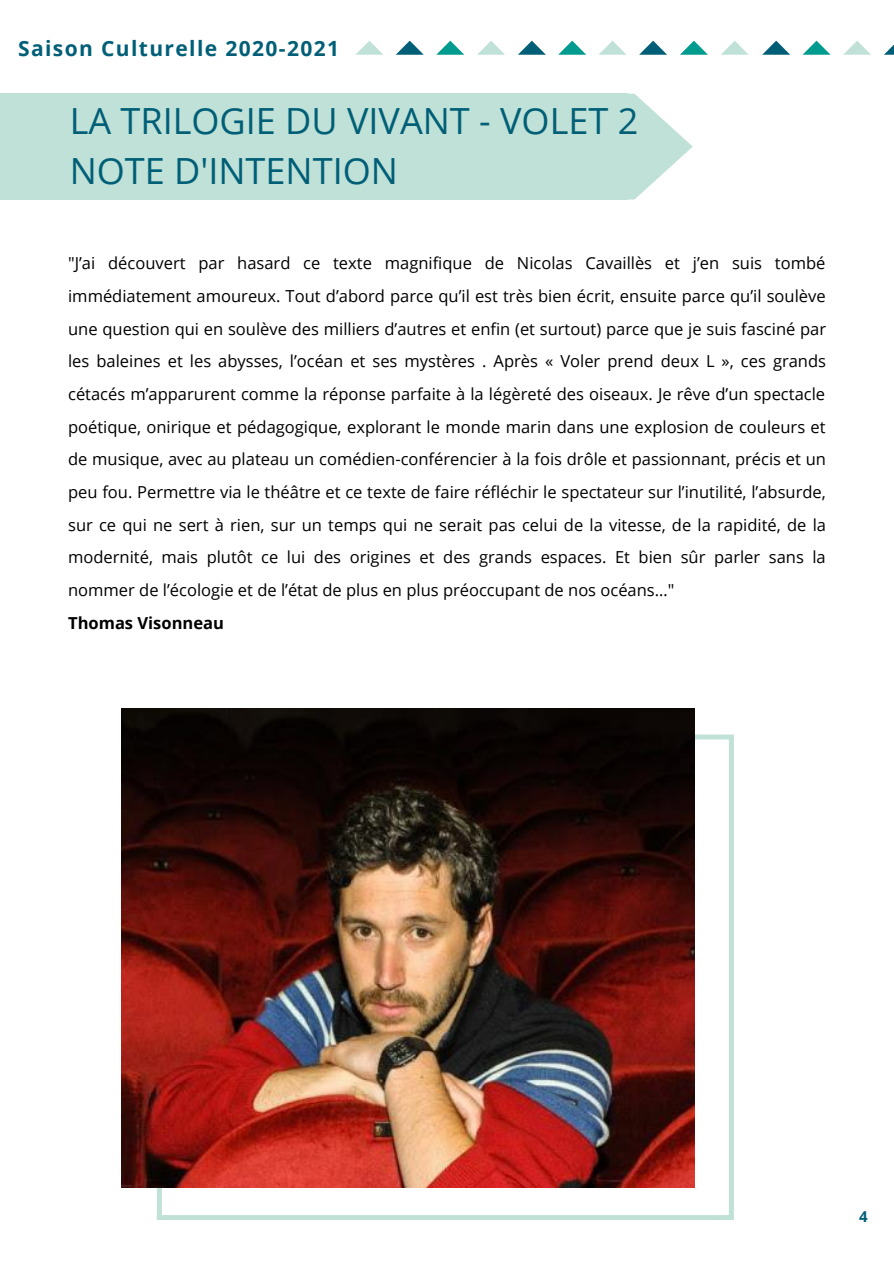
<style>
.page{position:relative;width:894px;height:1264px;background:#fff}
.page>*{position:absolute;margin:0;border:0;box-sizing:border-box;transform-origin:0 0}
.t1{font:36px/49.5px "Open Sans";color:#005f77}
.t2{font:700 21px "Open Sans";letter-spacing:.065em;color:#005f77}
.t3{font:16.5px/32.7px "Open Sans";color:#000;text-align:justify}
.t4{font:700 16.5px "Open Sans";color:#000}
.t5{font:700 15px "Open Sans";color:#005f77}
</style>
<div class="page">
<svg style="left:627px;top:94px;width:65px;height:105px"></svg>
<div style="left:0;top:94px;width:627px;height:106px;background:#c0e1d7"></div>
<svg style="left:396px;top:41px;width:27px;height:14px"></svg>
<svg style="left:355px;top:41px;width:28px;height:14px"></svg>
<svg style="left:436px;top:41px;width:28px;height:14px"></svg>
<svg style="left:477px;top:41px;width:28px;height:14px"></svg>
<svg style="left:518px;top:41px;width:27px;height:14px"></svg>
<svg style="left:599px;top:41px;width:27px;height:14px"></svg>
<svg style="left:558px;top:41px;width:28px;height:14px"></svg>
<svg style="left:639px;top:41px;width:28px;height:14px"></svg>
<svg style="left:680px;top:41px;width:27px;height:14px"></svg>
<svg style="left:721px;top:41px;width:27px;height:14px"></svg>
<svg style="left:802px;top:41px;width:28px;height:14px"></svg>
<svg style="left:762px;top:41px;width:28px;height:14px"></svg>
<svg style="left:843px;top:41px;width:27px;height:14px"></svg>
<svg style="left:884px;top:45px;width:9px;height:10px"></svg>
<svg style="left:157px;top:734px;width:576px;height:485px"></svg>
<img style="left:121px;top:708px;width:573px;height:479px">
<p class="t2" style="left:18px;top:34px;width:322px">Saison Culturelle 2020-2021</p>
<h1 class="t1" style="left:70px;top:96px;width:570px">LA TRILOGIE DU VIVANT - VOLET 2<br>NOTE D'INTENTION</h1>
<p class="t3" style="left:68px;top:246px;width:759px">"J’ai découvert par hasard ce texte magnifique de Nicolas Cavaillès et j’en suis tombé immédiatement amoureux. Tout d’abord parce qu’il est très bien écrit, ensuite parce qu’il soulève une question qui en soulève des milliers d’autres et enfin (et surtout) parce que je suis fasciné par les baleines et les abysses, l’océan et ses mystères . Après « Voler prend deux L », ces grands cétacés m’apparurent comme la réponse parfaite à la légèreté des oiseaux. Je rêve d’un spectacle poétique, onirique et pédagogique, explorant le monde marin dans une explosion de couleurs et de musique, avec au plateau un comédien-conférencier à la fois drôle et passionnant, précis et un peu fou. Permettre via le théâtre et ce texte de faire réfléchir le spectateur sur l’inutilité, l’absurde, sur ce qui ne sert à rien, sur un temps qui ne serait pas celui de la vitesse, de la rapidité, de la modernité, mais plutôt ce lui des origines et des grands espaces. Et bien sûr parler sans la nommer de l’écologie et de l’état de plus en plus préoccupant de nos océans…"</p>
<p class="t4" style="left:68px;top:611px;width:157px">Thomas Visonneau</p>
<p class="t5" style="left:859px;top:1205px;width:10px">4</p>
</div>
